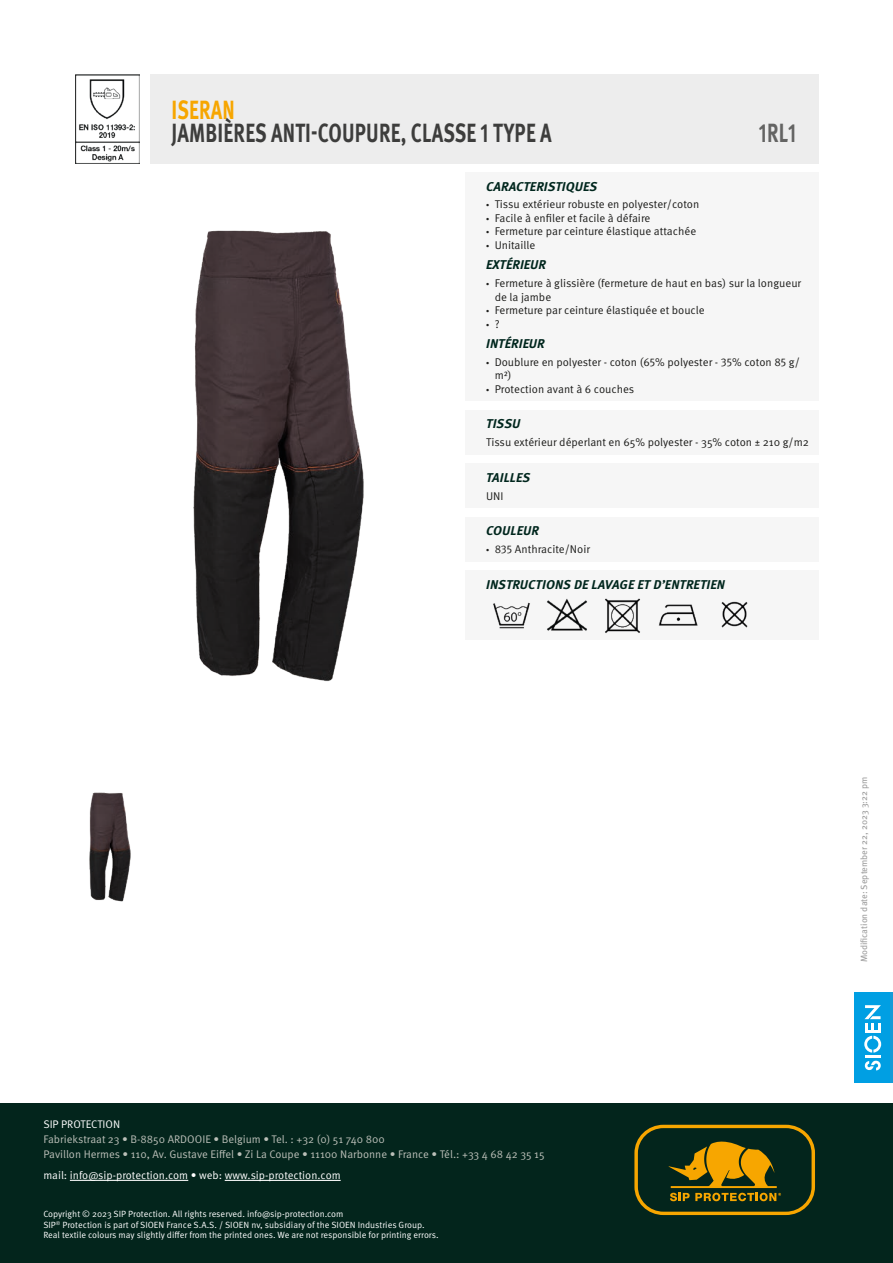
<style>
.page{position:relative;width:893px;height:1263px;background:#fff}
.page>*{position:absolute;margin:0;border:0;box-sizing:border-box;transform-origin:0 0}
.t1{font:700 26.25px "Meta Pro";letter-spacing:.01em;color:#3d3d3c;scale:.74 1}
.t2{font:700 26.25px "Meta Pro";letter-spacing:.01em;color:#f7a600;scale:.74 1}
.t3{font:700 26.25px "Meta Pro";color:#646463;scale:.74 1}
.t4{font:italic 700 12.75px "Meta Pro";letter-spacing:.01em;color:#00261d}
.t5{font:11.25px/13.5px "Meta Pro Norm";color:#1d1d1b}
.t6{font:11.25px "Myriad Pro";color:#1d1d1b}
.t7{font:11.1px/15px "Meta Pro Norm";color:#bbbfb8}
.t8{font:11.1px "Meta Pro Norm";color:#fff}
.t9{font:9px/10.5px "Meta Pro Norm";color:#fff}
.t10{font:9px "Meta Pro";color:#9d9d9d}
.s1{font-family:"Myriad Pro"}
.s2{font-family:"Meta Pro Norm"}
</style>
<div class="page">
<div style="left:0;top:1103px;width:893px;height:160px;background:#03251c"></div>
<svg style="left:634px;top:1125px;width:181px;height:90px"></svg>
<hr style="left:70px;top:1180px;width:118px;height:1px;background:#fff">
<hr style="left:225px;top:1180px;width:116px;height:1px;background:#fff">
<div style="left:854px;top:992px;width:39px;height:90px;background:#149cd8"></div>
<div style="left:854px;top:992px;width:36px;height:90px;background:#009fe3"></div>
<svg style="left:865px;top:1061px;width:16px;height:9px"></svg>
<svg style="left:864px;top:1036px;width:17px;height:16px"></svg>
<hr style="left:865px;top:1055px;width:15px;height:3px;background:#fff">
<hr style="left:865px;top:1030px;width:16px;height:3px;background:#fff">
<svg style="left:864px;top:1005px;width:17px;height:24px"></svg>
<div style="left:150px;top:74px;width:669px;height:90px;background:#ededed"></div>
<div style="left:465px;top:173px;width:354px;height:228px;background:#f6f6f6"></div>
<div style="left:465px;top:410px;width:354px;height:45px;background:#f6f6f6"></div>
<div style="left:465px;top:464px;width:354px;height:44px;background:#f6f6f6"></div>
<div style="left:465px;top:517px;width:354px;height:44px;background:#f6f6f6"></div>
<div style="left:465px;top:571px;width:354px;height:69px;background:#f6f6f6"></div>
<img style="left:493px;top:602px;width:37px;height:27px">
<img style="left:547px;top:598px;width:40px;height:33px">
<img style="left:605px;top:598px;width:35px;height:35px">
<img style="left:658px;top:604px;width:40px;height:22px">
<img style="left:721px;top:601px;width:27px;height:27px">
<img style="left:89px;top:792px;width:42px;height:110px">
<img style="left:75px;top:74px;width:65px;height:90px">
<img style="left:193px;top:230px;width:171px;height:452px">
<h1 class="t2" style="left:171px;top:89px;width:87px">ISERAN</h1>
<h1 class="t1" style="left:171px;top:113px;width:515px">JAMBIÈRES ANTI-COUPURE, CLASSE 1 TYPE A</h1>
<h1 class="t3" style="left:759px;top:113px;width:52px">1RL1</h1>
<p class="t4" style="left:486px;top:176px;width:113px">CARACTERISTIQUES</p>
<p class="t5" style="left:486px;top:197px;width:215px"><span class="s1">•</span> Tissu extérieur robuste en polyester/coton</p>
<p class="t5" style="left:486px;top:211px;width:166px"><span class="s1">•</span> Facile à enfiler et facile à défaire</p>
<p class="t5" style="left:486px;top:224px;width:212px"><span class="s1">•</span> Fermeture par ceinture élastique attachée</p>
<p class="t5" style="left:486px;top:238px;width:51px"><span class="s1">•</span> Unitaille</p>
<p class="t4" style="left:486px;top:255px;width:61px">EXTÉRIEUR</p>
<p class="t5" style="left:495px;top:276px;width:308px;text-indent:-9px"><span class="s1">•</span> Fermeture à glissière (fermeture de haut en bas) sur la longueur de la jambe</p>
<p class="t5" style="left:486px;top:303px;width:220px"><span class="s1">•</span> Fermeture par ceinture élastiquée et boucle</p>
<p class="t6" style="left:486px;top:317px;width:15px">• <span class="s2">?</span></p>
<p class="t4" style="left:486px;top:333px;width:60px">INTÉRIEUR</p>
<p class="t5" style="left:495px;top:354px;width:307px;text-indent:-9px"><span class="s1">•</span> Doublure en polyester - coton (65% polyester - 35% coton 85 g/ m²)</p>
<p class="t5" style="left:486px;top:381px;width:150px"><span class="s1">•</span> Protection avant à 6 couches</p>
<p class="t4" style="left:486px;top:414px;width:36px">TISSU</p>
<p class="t5" style="left:486px;top:435px;width:324px">Tissu extérieur déperlant en 65% polyester - 35% coton ± 210 g/m2</p>
<p class="t4" style="left:486px;top:467px;width:46px">TAILLES</p>
<p class="t5" style="left:486px;top:488px;width:19px">UNI</p>
<p class="t4" style="left:486px;top:521px;width:54px">COULEUR</p>
<p class="t5" style="left:486px;top:542px;width:105px"><span class="s1">•</span> 835 Anthracite/Noir</p>
<p class="t4" style="left:486px;top:574px;width:240px">INSTRUCTIONS DE LAVAGE ET D’ENTRETIEN</p>
<p class="t8" style="left:43px;top:1116px;width:78px">SIP PROTECTION</p>
<p class="t7" style="left:43px;top:1131px;width:503px">Fabriekstraat 23 • B-8850 ARDOOIE • Belgium • Tel. : +32 (0) 51 740 800<br>Pavillon Hermes • 110, Av. Gustave Eiffel • Zi La Coupe • 11100 Narbonne • France • Tél.: +33 4 68 42 35 15</p>
<p class="t8" style="left:43px;top:1167px;width:299px">mail: info@sip-protection.com • web: www.sip-protection.com</p>
<p class="t9" style="left:43px;top:1208px;width:397px">Copyright © 2023 SIP Protection. All rights reserved. info@sip-protection.com<br>SIP<sup>®</sup> Protection is part of SIOEN France S.A.S. / SIOEN nv, subsidiary of the SIOEN Industries Group.<br>Real textile colours may slightly differ from the printed ones. We are not responsible for printing errors.</p>
<p class="t10" style="left:857px;top:962px;width:187px;rotate:-90deg">Modification date: September 22, 2023 3:22 pm</p>
</div>
